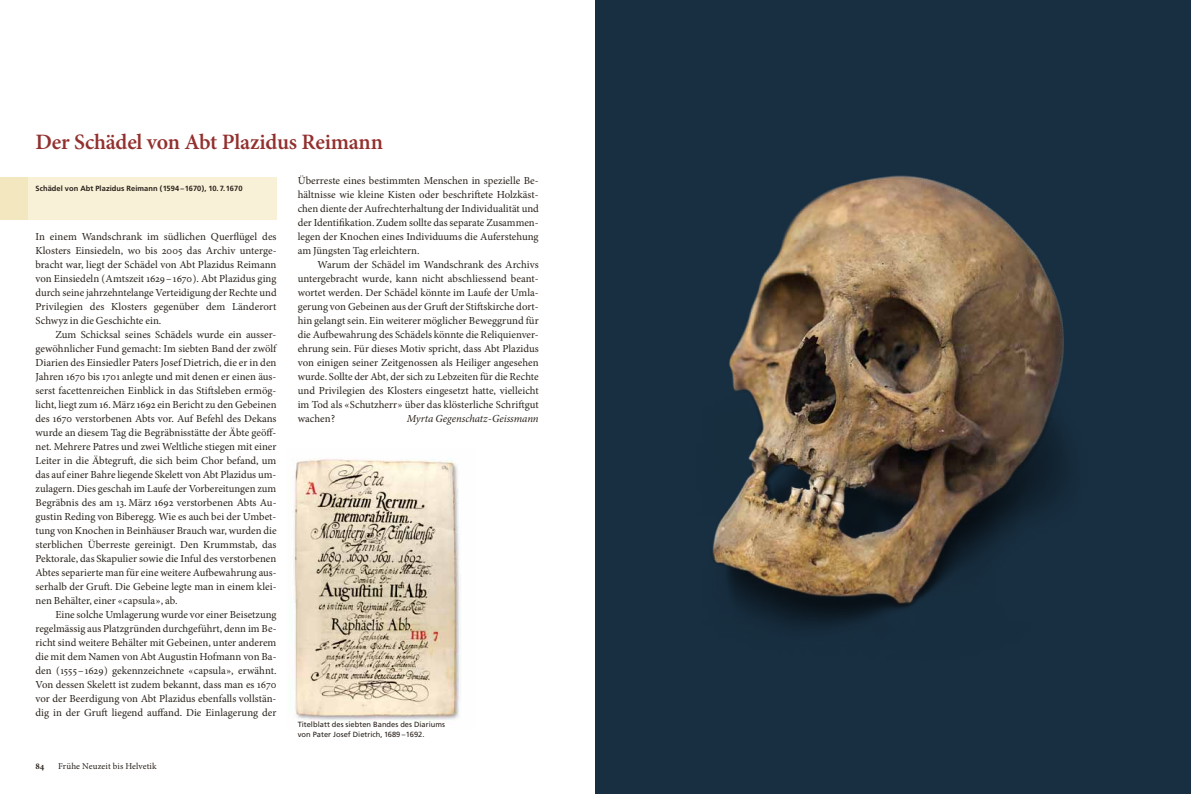
<style>
.page{position:relative;width:1191px;height:794px;background:#fff}
.page>*{position:absolute;margin:0;border:0;box-sizing:border-box;transform-origin:0 0}
.t1{font:600 22px "Minion Pro";letter-spacing:-.01em;color:#92302e}
.t2{font:10.8px/14px "Minion Pro";color:#29211a;text-align:justify}
.t3{font:italic 10.8px "Minion Pro";color:#29211a}
.t4{font:9px "Minion Pro";letter-spacing:.01em;color:#29211a}
.t5{font:700 9px "Minion Pro";color:#29211a}
.t6{font:7.5px/9.8px "Frutiger";letter-spacing:.005em;color:#29211a}
.t7{font:700 7.5px "Frutiger";letter-spacing:.01em;color:#29211a}
</style>
<div class="page">
<div style="left:595px;top:0;width:596px;height:794px;background:#182f41"></div>
<img style="left:712px;top:175px;width:353px;height:452px">
<img style="left:293px;top:459px;width:167px;height:262px">
<div style="left:0;top:177px;width:28px;height:43px;background:#f3e7c0"></div>
<div style="left:28px;top:177px;width:248px;height:43px;background:#f8f1d8"></div>
<h1 class="t1" style="left:35px;top:127px;width:349px">Der Schädel von Abt Plazidus Reimann</h1>
<p class="t7" style="left:35px;top:184px;width:209px">Schädel von Abt Plazidus Reimann (1594 –1670), 10. 7.1670</p>
<p class="t2" style="left:36px;top:229px;width:243px">In einem Wandschrank im südlichen Querflügel des Klosters Einsiedeln, wo bis 2005 das Archiv unterge&shy;bracht war, liegt der Schädel von Abt Plazidus Reimann von Einsiedeln (Amtszeit 1629–1670). Abt Plazidus ging durch seine jahrzehntelange Verteidigung der Rechte und Privilegien des Klosters gegenüber dem Länderort Schwyz in die Geschichte ein.</p>
<p class="t2" style="left:36px;top:327px;width:243px;text-align:left;text-indent:20px">Zum Schicksal seines Schädels wurde ein ausser&shy;gewöhnlicher Fund gemacht: Im siebten Band der zwölf Diarien des Einsiedler Paters Josef Dietrich, die er in den Jahren 1670 bis 1701 anlegte und mit denen er einen äus&shy;serst facettenreichen Einblick in das Stiftsleben ermög&shy;licht, liegt zum 16. März 1692 ein Bericht zu den Gebeinen des 1670 verstorbenen Abts vor. Auf Befehl des Dekans wurde an diesem Tag die Begräbnisstätte der Äbte geöff&shy;net. Mehrere Patres und zwei Weltliche stiegen mit einer Leiter in die Äbtegruft, die sich beim Chor befand, um das auf einer Bahre liegende Skelett von Abt Plazidus um&shy;zulagern. Dies geschah im Laufe der Vorbereitungen zum Begräbnis des am 13. März 1692 verstorbenen Abts Au&shy;gustin Reding von Biberegg. Wie es auch bei der Umbet&shy;tung von Knochen in Beinhäuser Brauch war, wurden die sterblichen Überreste gereinigt. Den Krummstab, das Pektorale, das Skapulier sowie die Inful des verstorbenen Abtes separierte man für eine weitere Aufbewahrung aus&shy;serhalb der Gruft. Die Gebeine legte man in einem klei&shy;nen Behälter, einer «capsula», ab.</p>
<p class="t2" style="left:36px;top:607px;width:242px;text-indent:20px">Eine solche Umlagerung wurde vor einer Beisetzung regelmässig aus Platzgründen durchgeführt, denn im Be&shy;richt sind weitere Behälter mit Gebeinen, unter anderem die mit dem Namen von Abt Augustin Hofmann von Ba&shy;den (1555–1629) gekennzeichnete «capsula», erwähnt.<br>Von dessen Skelett ist zudem bekannt, dass man es 1670 vor der Beerdigung von Abt Plazidus ebenfalls vollstän&shy;dig in der Gruft liegend auffand. Die Einlagerung der</p>
<p class="t5" style="left:35px;top:760px;width:11px">84</p>
<p class="t4" style="left:58px;top:760px;width:100px">Frühe Neuzeit bis Helvetik</p>
<p class="t2" style="left:298px;top:173px;width:243px">Überreste eines bestimmten Menschen in spezielle Be&shy;hältnisse wie kleine Kisten oder beschriftete Holzkäst&shy;chen diente der Aufrechterhaltung der Individualität und der Identifikation. Zudem sollte das separate Zusammen&shy;legen der Knochen eines Individuums die Auferstehung am Jüngsten Tag erleichtern.</p>
<p class="t2" style="left:298px;top:257px;width:242px;text-indent:20px">Warum der Schädel im Wandschrank des Archivs untergebracht wurde, kann nicht abschliessend beant&shy;wortet werden. Der Schädel könnte im Laufe der Umla&shy;gerung von Gebeinen aus der Gruft der Stiftskirche dort&shy;hin gelangt sein. Ein weiterer möglicher Beweggrund für die Aufbewahrung des Schädels könnte die Reliquienver&shy;ehrung sein. Für dieses Motiv spricht, dass Abt Plazidus von einigen seiner Zeitgenossen als Heiliger angesehen wurde. Sollte der Abt, der sich zu Lebzeiten für die Rechte und Privilegien des Klosters eingesetzt hatte, vielleicht im Tod als «Schutzherr» über das klösterliche Schriftgut wachen?</p>
<p class="t3" style="left:407px;top:411px;width:133px">Myrta Gegenschatz-Geissmann</p>
<p class="t6" style="left:298px;top:720px;width:149px">Titelblatt des siebten Bandes des Diariums von Pater Josef Dietrich, 1689 –1692.</p>
</div>
